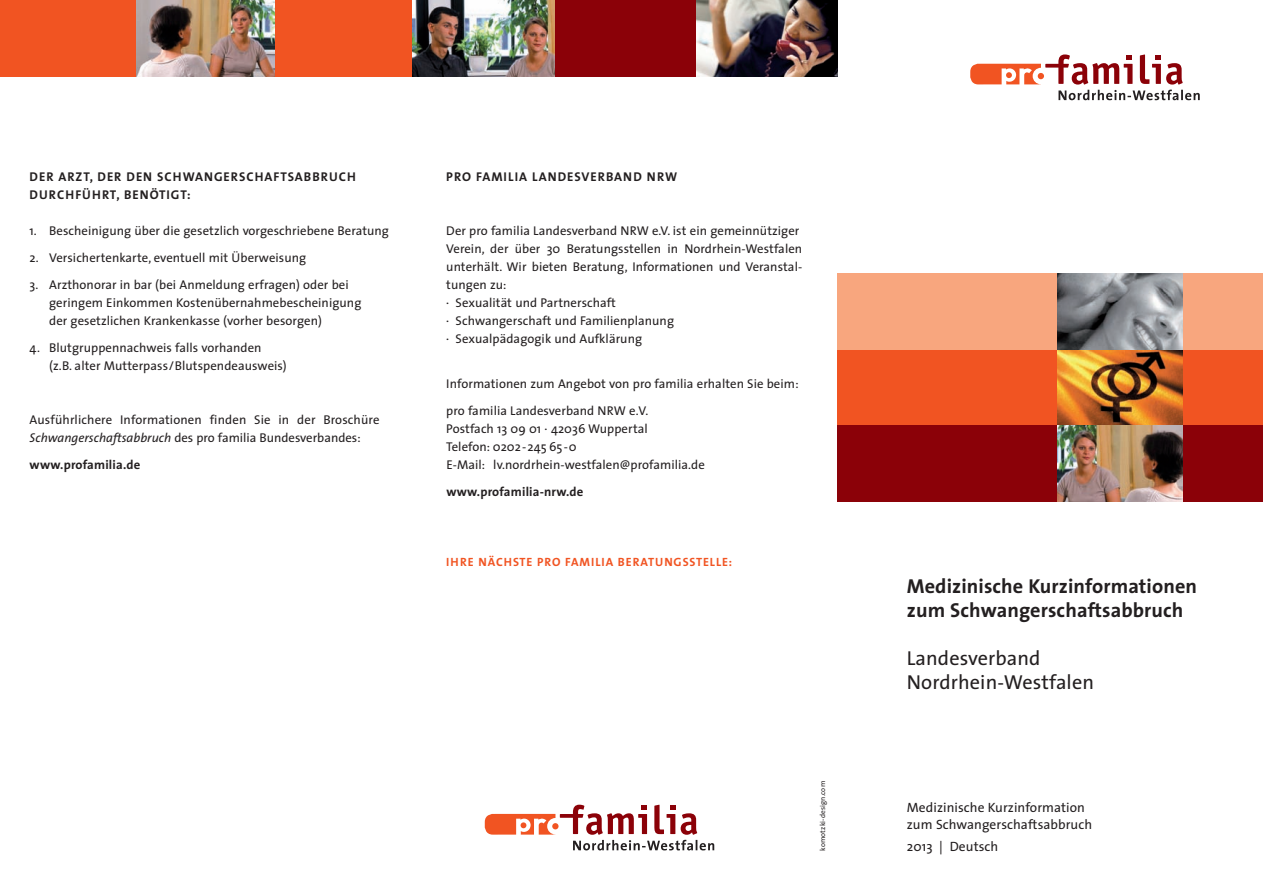
<style>
.page{position:relative;width:1263px;height:893px;background:#fff}
.page>*{position:absolute;margin:0;border:0;box-sizing:border-box;transform-origin:0 0}
.t1{font:700 20.25px/24px "The Sans";letter-spacing:.005em;color:#231f20}
.t2{font:20.25px/24px "The Sans";letter-spacing:.005em;color:#231f20}
.t3{font:13.5px/16.5px "The Sans";letter-spacing:.005em;color:#231f20}
.t4{font:12.75px/18px "The Sans";letter-spacing:.005em;color:#231f20}
.t5{font:700 12.75px/18px "The Sans";letter-spacing:.075em;color:#231f20}
.t6{font:700 12px "The Sans";letter-spacing:.075em;color:#f15422}
.t7{font:7.2px "The Sans";letter-spacing:.015em;color:#231f20}
.s1{font-style:italic}
</style>
<div class="page">
<div style="left:412px;top:0;width:426px;height:77px;background:#8b0108"></div>
<div style="left:0;top:0;width:412px;height:77px;background:#f15422"></div>
<img style="left:137px;top:0;width:137px;height:77px">
<div style="left:838px;top:349px;width:425px;height:77px;background:#f15422"></div>
<img style="left:1058px;top:349px;width:124px;height:77px">
<div style="left:838px;top:273px;width:425px;height:76px;background:#f8a67e"></div>
<div style="left:838px;top:426px;width:425px;height:76px;background:#8b0108"></div>
<svg style="left:1058px;top:273px;width:124px;height:76px;background:#85888c"></svg>
<img style="left:1058px;top:426px;width:124px;height:76px">
<svg style="left:970px;top:54px;width:230px;height:46px"></svg>
<svg style="left:485px;top:805px;width:229px;height:45px"></svg>
<img style="left:696px;top:0;width:142px;height:77px">
<img style="left:412px;top:0;width:142px;height:77px">
<p class="t5" style="left:30px;top:167px;width:328px">DER ARZT, DER DEN SCHWANGERSCHAFTSABB RUCH<br>DURCHFÜHRT, BENÖTIGT:</p>
<p class="t4" style="left:30px;top:217px;width:11px;line-height:27px">1.<br>2.<br>3.</p>
<p class="t4" style="left:49px;top:217px;width:341px;line-height:27px">Bescheinigung über die gesetzlich vorgeschriebene Beratung<br>Versichertenkarte, eventuell mit Überweisung<br>Arzthonorar in bar (bei Anmeldung erfragen) oder bei</p>
<p class="t4" style="left:49px;top:293px;width:314px">geringem Einkommen Kostenübernahmebescheinigung der gesetzlichen Krankenkasse (vorher besorgen)</p>
<p class="t4" style="left:49px;top:338px;width:239px">Blutgruppennachweis falls vorhanden (z.B. alter Mutterpass/Blutspendeausweis)</p>
<p class="t4" style="left:30px;top:338px;width:12px">4.</p>
<p class="t4" style="left:30px;top:410px;width:351px">Ausführlichere Informationen finden Sie in der Broschüre<br><span class="s1">Schwanger-schafts-abbruch</span> des pro familia Bundesverbandes:</p>
<p class="t5" style="left:30px;top:455px;width:112px">WWW.PROFAMILIA.DE</p>
<p class="t5" style="left:446px;top:167px;width:232px">PRO FAMILIA LANDESVERBAND N RW</p>
<p class="t4" style="left:446px;top:221px;width:357px">Der pro familia Landesverband NRW e.V. ist ein gemeinnütziger Verein, der über 30 Beratungsstellen in Nordrhein-Westfalen unterhält. Wir bieten Beratung, Informationen und Veranstal&shy;tungen zu:<br>· Sexualität und Partnerschaft<br>· Schwangerschaft und Familienplanung<br>· Sexualpädagogik und Aufklärung</p>
<p class="t4" style="left:446px;top:370px;width:354px;line-height:27px">Informationen zum Angebot von pro familia erhalten Sie beim: pro familia Landesverband NRW e.V.</p>
<p class="t4" style="left:446px;top:419px;width:260px">Postfach 13 09 01 · 42036 Wuppertal<br>Telefon: 0202-245 65-0<br>E-Mail: lv.nordrhein-westfalen@profamilia.de</p>
<p class="t5" style="left:446px;top:482px;width:139px">WWW.PROFAMILIA-NRW.DE</p>
<p class="t6" style="left:446px;top:552px;width:287px">IHRE NÄCHSTE PRO FAMI LIA BERATUNGSSTELLE:</p>
<p class="t7" style="left:817px;top:851px;width:71px;rotate:-90deg">komotzki-design.com</p>
<h1 class="t1" style="left:907px;top:573px;width:292px">MEDIZINISCHE KURZINFORMATIONEN<br>ZUM SCHWANGERSCHAFTSABBRUCH</h1>
<h1 class="t2" style="left:907px;top:645px;width:189px">Landesverband<br>Nordrhein-Westfalen</h1>
<p class="t3" style="left:907px;top:799px;width:187px">Medizinische Kurzinformation zum Schwangerschaftsabbruch</p>
<p class="t3" style="left:907px;top:838px;width:93px">2013 | Deutsch</p>
</div>
